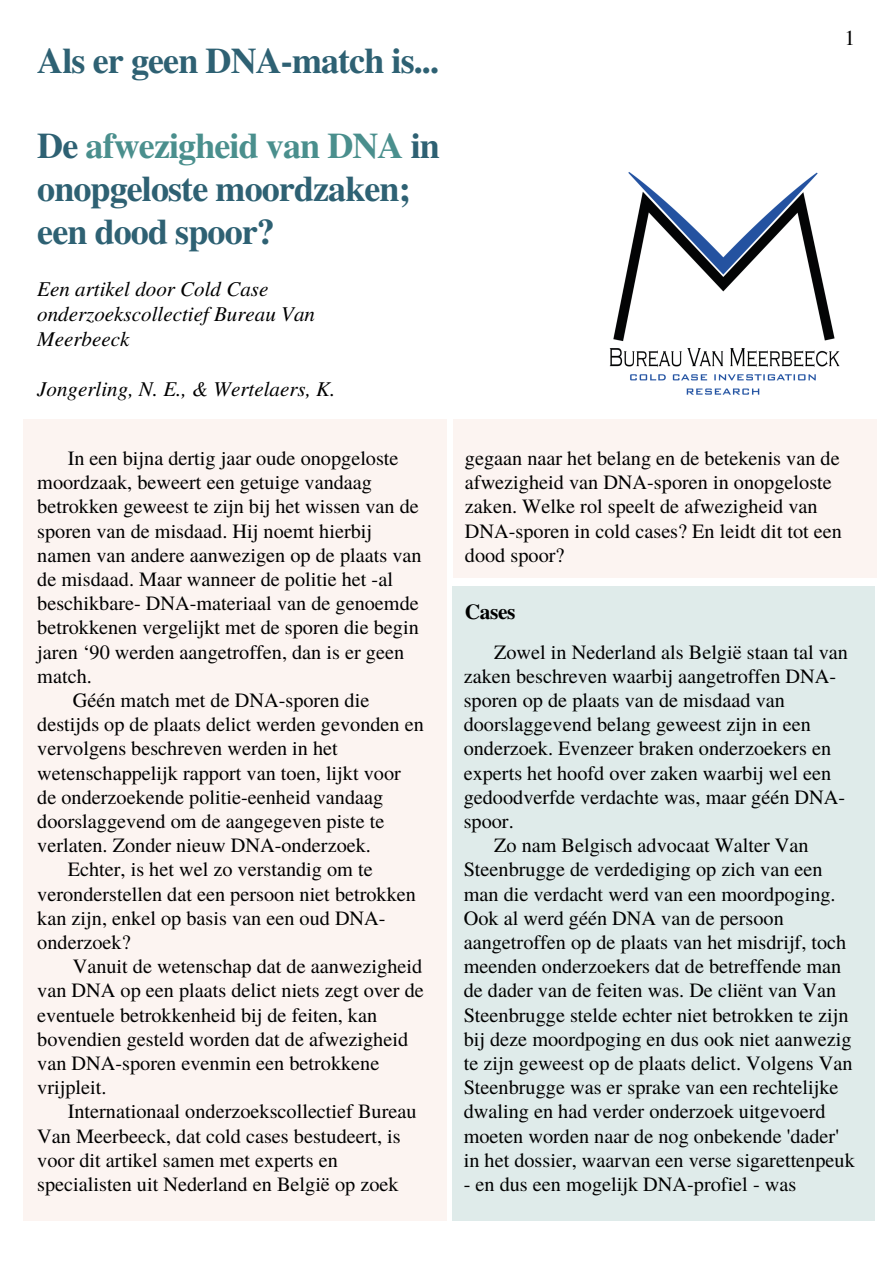
<style>
.page{position:relative;width:893px;height:1263px;background:#fff}
.page>*{position:absolute;margin:0;border:0;box-sizing:border-box;transform-origin:0 0}
.t1{font:700 36px/42.8px "Te X Gyre Termes";letter-spacing:-.025em;color:#2e6173}
.t2{font:700 21.38px "Te X Gyre Termes";letter-spacing:-.02em;color:#000}
.t3{font:21.38px "Te X Gyre Termes";color:#000}
.t4{font:italic 21px/25.3px "Te X Gyre Termes";color:#000}
.t5{font:20.25px/24.2px "Te X Gyre Termes";color:#000}
.s1{color:#4a8f8d}
</style>
<div class="page">
<div style="left:23px;top:420px;width:424px;height:801px;background:#fcf4f1"></div>
<div style="left:453px;top:586px;width:422px;height:635px;background:#dfebea"></div>
<div style="left:453px;top:420px;width:423px;height:158px;background:#fcf4f1"></div>
<img style="left:609px;top:172px;width:231px;height:223px">
<p class="t1" style="left:37px;top:37px;width:403px">Als er geen DNA-match is...</p>
<p class="t1" style="left:37px;top:123px;width:404px">De <span class="s1">afwezigheid van DNA</span> in onopgeloste moordzaken; een dood spoor?</p>
<p class="t4" style="left:37px;top:274px;width:279px">Een artikel door Cold Case onderzoekscollectief Bureau Van<br>Meerbeeck</p>
<p class="t4" style="left:37px;top:375px;width:300px">Jongerling, N. E., &amp; Wertelaers, K.</p>
<p class="t5" style="left:37px;top:445px;width:386px;text-indent:30px">In een bijna dertig jaar oude onopgeloste moordzaak, beweert een getuige vandaag betrokken geweest te zijn bij het wissen van de sporen van de misdaad. Hij noemt hierbij namen van andere aanwezigen op de plaats van de misdaad. Maar wanneer de politie het -al beschikbare- DNA-materiaal van de genoemde betrokkenen vergelijkt met de sporen die begin jaren ‘90 werden aangetroffen, dan is er geen match.</p>
<p class="t5" style="left:37px;top:687px;width:388px;text-indent:35px">Géén match met de DNA-sporen die destijds op de plaats delict werden gevonden en vervolgens beschreven werden in het wetenschappelijk rapport van toen, lijkt voor de onderzoekende politie-eenheid vandaag doorslaggevend om de aangegeven piste te verlaten. Zonder nieuw DNA-onderzoek.</p>
<p class="t5" style="left:37px;top:856px;width:380px;text-indent:30px">Echter, is het wel zo verstandig om te veronderstellen dat een persoon niet betrokken kan zijn, enkel op basis van een oud DNA&shy;onderzoek?</p>
<p class="t5" style="left:37px;top:953px;width:388px;text-indent:35px">Vanuit de wetenschap dat de aanwezigheid van DNA op een plaats delict niets zegt over de eventuele betrokkenheid bij de feiten, kan bovendien gesteld worden dat de afwezigheid van DNA-sporen evenmin een betrokkene vrijpleit.</p>
<p class="t5" style="left:37px;top:1098px;width:381px;text-indent:30px">Internationaal onderzoekscollectief Bureau Van Meerbeeck, dat cold cases bestudeert, is voor dit artikel samen met experts en specialisten uit Nederland en België op zoek</p>
<p class="t3" style="left:844px;top:23px;width:12px">1</p>
<p class="t5" style="left:465px;top:445px;width:378px">gegaan naar het belang en de betekenis van de afwezigheid van DNA-sporen in onopgeloste zaken. Welke rol speelt de afwezigheid van DNA-sporen in cold cases? En leidt dit tot een dood spoor?</p>
<p class="t2" style="left:465px;top:595px;width:52px">Cases</p>
<p class="t5" style="left:464px;top:638px;width:386px;text-indent:30px">Zowel in Nederland als België staan tal van zaken beschreven waarbij aangetroffen DNA&shy;sporen op de plaats van de misdaad van doorslaggevend belang geweest zijn in een onderzoek. Evenzeer braken onderzoekers en experts het hoofd over zaken waarbij wel een gedoodverfde verdachte was, maar géén DNA&shy;spoor.</p>
<p class="t5" style="left:464px;top:832px;width:392px;text-indent:30px">Zo nam Belgisch advocaat Walter Van Steenbrugge de verdediging op zich van een man die verdacht werd van een moordpoging.<br>Ook al werd géén DNA van de persoon aangetroffen op de plaats van het misdrijf, toch meenden onderzoekers dat de betreffende man de dader van de feiten was. De cliënt van Van Steenbrugge stelde echter niet betrokken te zijn bij deze moordpoging en dus ook niet aanwezig te zijn geweest op de plaats delict. Volgens Van Steenbrugge was er sprake van een rechtelijke dwaling en had verder onderzoek uitgevoerd moeten worden naar de nog onbekende 'dader' in het dossier, waarvan een verse sigarettenpeuk</p>
<p class="t5" style="left:464px;top:1171px;width:334px">- en dus een mogelijk DNA-profiel - was</p>
</div>
